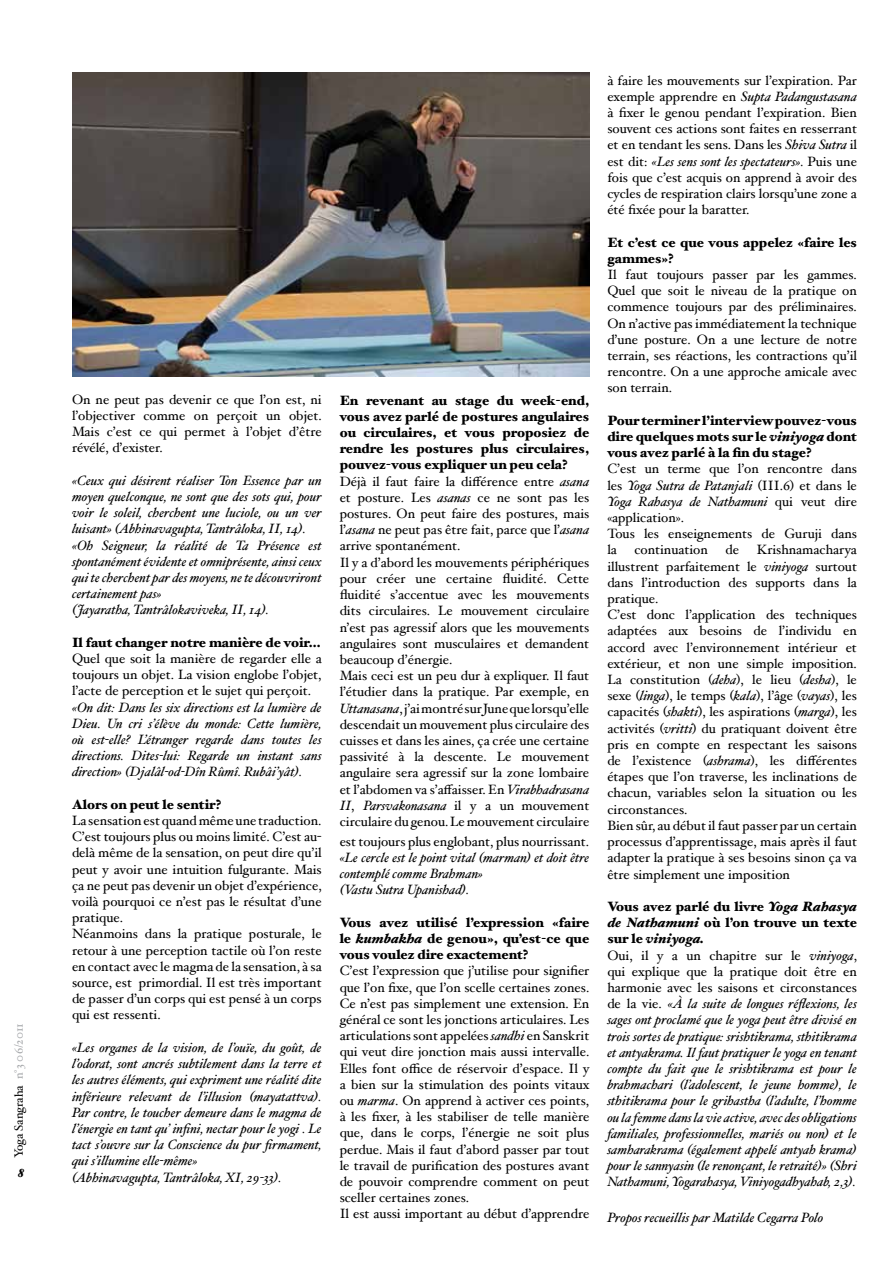
<style>
.page{position:relative;width:893px;height:1263px;background:#fff}
.page>*{position:absolute;margin:0;border:0;box-sizing:border-box;transform-origin:0 0}
.t1{font:13.5px/16.2px "Hoefler Text";color:#000}
.t2{font:italic 13.5px/16.2px "Hoefler Text";color:#000}
.t3{font:900 13.5px/16.2px "Hoefler Text";color:#000;text-align:justify}
.t4{font:12px "Hoefler Text";color:#000}
.t5{font:italic 900 12px "Hoefler Text";color:#000}
.s1{color:#a7a9ac}
.s2{font-weight:900}
.s3{font-style:italic}
.s4{font-weight:900;font-style:normal}
.s5{font-style:normal}
</style>
<div class="page">
<img style="left:72px;top:72px;width:517px;height:305px">
<p class="t4" style="left:12px;top:1158px;width:137px;rotate:-90deg">Yoga Sangraha <span class="s1">n°3 06/2011</span></p>
<p class="t5" style="left:18px;top:1165px;width:8px">8</p>
<p class="t1" style="left:72px;top:391px;width:251px;text-align:justify">On ne peut pas devenir ce que l’on est, ni l’objectiver comme on perçoit un objet.<br>Mais c’est ce qui permet à l’objet d’être révélé, d’exister.</p>
<p class="t2" style="left:72px;top:472px;width:251px">«Ceux qui désirent réaliser Ton Essence par un moyen quelconque, ne sont que des sots qui, pour voir le soleil, cherchent une luciole, ou un ver luisant» (Abhinavagupta, Tantrâloka, II, 14). «Oh Seigneur, la réalité de Ta Présence est spontanément évidente et omniprésente, ainsi ceux qui te cherchent par des moyens, ne te découvriront certainement pas»<br>(Jayaratha, Tantrâlokaviveka, II, 14).</p>
<p class="t3" style="left:72px;top:634px;width:250px">Il faut changer notre manière de voir…</p>
<p class="t1" style="left:72px;top:650px;width:251px;text-align:justify">Quel que soit la manière de regarder elle a toujours un objet. La vision englobe l’objet, l’acte de perception et le sujet qui perçoit.</p>
<p class="t2" style="left:72px;top:699px;width:251px;text-align:justify">«On dit: Dans les six directions est la lumière de Dieu. Un cri s’élève du monde: Cette lumière, où est-elle? L’étranger regarde dans toutes les directions. Dites-lui: Regarde un instant sans direction» (Djalâl-od-Dîn Rûmî. Rubâi’yât).</p>
<p class="t3" style="left:72px;top:796px;width:151px">Alors on peut le sentir?</p>
<p class="t1" style="left:72px;top:812px;width:251px">La sensation est quand même une traduction.<br>C’est toujours plus ou moins limité. C’est au&shy;delà même de la sensation, on peut dire qu’il peut y avoir une intuition fulgurante. Mais ça ne peut pas devenir un objet d’expérience, voilà pourquoi ce n’est pas le résultat d’une pratique.<br>Néanmoins dans la pratique posturale, le retour à une perception tactile où l’on reste en contact avec le magma de la sensation, à sa source, est primordial. Il est très important de passer d’un corps qui est pensé à un corps qui est ressenti.</p>
<p class="t2" style="left:72px;top:1039px;width:251px">«Les organes de la vision, de l’ouïe, du goût, de l’odorat, sont ancrés subtilement dans la terre et les autres éléments, qui expriment une réalité dite inférieure relevant de l’illusion (mayatattva).<br>Par contre, le toucher demeure dans le magma de l’énergie en tant qu’ infini, nectar pour le yogi . Le tact s’ouvre sur la Conscience du pur firmament, qui s’illumine elle-même»<br>(Abhinavagupta, Tantrâloka, XI, 29-33).</p>
<p class="t1" style="left:340px;top:392px;width:251px"><span class="s2">En revenant au stage du week-end, vous avez parlé de postures angulaires ou circulaires, et vous proposiez de rendre les postures plus circulaires, pouvez-vous expliquer un peu cela?<br></span>Déjà il faut faire la différence entre <span class="s3">asana </span>et posture. Les <span class="s3">asanas</span> ce ne sont pas les postures. On peut faire des postures, mais l’<span class="s3">asana</span> ne peut pas être fait, parce que l’<span class="s3">asana </span>arrive spontanément.<br>Il y a d’abord les mouvements périphériques pour créer une certaine fluidité. Cette fluidité s’accentue avec les mouvements dits circulaires. Le mouvement circulaire n’est pas agressif alors que les mouvements angulaires sont musculaires et demandent beaucoup d’énergie.<br>Mais ceci est un peu dur à expliquer. Il faut l’étudier dans la pratique. Par exemple, en <span class="s3">Uttanasana</span>, j’ai montré sur June que lorsqu’elle descendait un mouvement plus circulaire des cuisses et dans les aines, ça crée une certaine passivité à la descente. Le mouvement angulaire sera agressif sur la zone lombaire et l’abdomen va s’affaisser. En <span class="s3">Virabhadrasana II</span>, <span class="s3">Parsvakonasana</span> il y a un mouvement circulaire du genou. Le mouvement circulaire</p>
<p class="t1" style="left:340px;top:833px;width:251px">est toujours plus englobant, plus nourrissant.</p>
<p class="t2" style="left:340px;top:849px;width:251px">«Le cercle est le point vital (marman) et doit être contemplé comme Brahman»<br>(Vastu Sutra Upanishad).</p>
<p class="t3" style="left:340px;top:914px;width:251px">Vous avez utilisé l’expression «faire le <span class="s3">kumbakha</span> de genou», qu’est-ce que vous voulez dire exactement?</p>
<p class="t1" style="left:340px;top:962px;width:251px">C’est l’expression que j’utilise pour signifier que l’on fixe, que l’on scelle certaines zones.<br>Ce n’est pas simplement une extension. En général ce sont les jonctions articulaires. Les articulations sont appelées <span class="s3">sandhi</span> en Sanskrit qui veut dire jonction mais aussi intervalle.<br>Elles font office de réservoir d’espace. Il y a bien sur la stimulation des points vitaux ou <span class="s3">marma</span>. On apprend à activer ces points, à les fixer, à les stabiliser de telle manière que, dans le corps, l’énergie ne soit plus perdue. Mais il faut d’abord passer par tout le travail de purification des postures avant de pouvoir comprendre comment on peut sceller certaines zones.<br>Il est aussi important au début d’apprendre</p>
<p class="t1" style="left:607px;top:72px;width:251px;text-align:justify">à faire les mouvements sur l’expiration. Par exemple apprendre en <span class="s3">Supta Padangustasana </span>à fixer le genou pendant l’expiration. Bien souvent ces actions sont faites en resserrant et en tendant les sens. Dans les <span class="s3">Shiva Sutra</span> il est dit: <span class="s3">«Les sens sont les spectateurs».</span> Puis une fois que c’est acquis on apprend à avoir des cycles de respiration clairs lorsqu’une zone a été fixée pour la baratter.</p>
<p class="t3" style="left:607px;top:234px;width:251px">Et c’est ce que vous appelez «faire les gammes»?</p>
<p class="t1" style="left:607px;top:266px;width:251px;text-align:justify">Il faut toujours passer par les gammes.<br>Quel que soit le niveau de la pratique on commence toujours par des préliminaires.<br>On n’active pas immédiatement la technique d’une posture. On a une lecture de notre terrain, ses réactions, les contractions qu’il rencontre. On a une approche amicale avec son terrain.</p>
<p class="t3" style="left:607px;top:412px;width:251px">Pour terminer l’interview pouvez-vous dire quelques mots sur le <span class="s3">viniyoga</span> dont vous avez parlé à la fin du stage?</p>
<p class="t1" style="left:607px;top:461px;width:251px">C’est un terme que l’on rencontre dans les <span class="s3">Yoga Sutra de Patanjali</span> (III.6) et dans le<br><span class="s3">Yoga Rahasya de Nathamuni</span> qui veut dire «application».<br>Tous les enseignements de Guruji dans la</p>
<p class="t1" style="left:634px;top:542px;width:75px">continuation</p>
<p class="t1" style="left:725px;top:542px;width:15px">de</p>
<p class="t1" style="left:607px;top:542px;width:251px;text-indent:149px">Krishnamacharya illustrent parfaitement le <span class="s3">viniyoga</span> surtout dans l’introduction des supports dans la pratique.<br>C’est donc l’application des techniques adaptées aux besoins de l’individu en accord avec l’environnement intérieur et extérieur, et non une simple imposition.<br>La constitution (<span class="s3">deha</span>), le lieu (<span class="s3">desha</span>), le sexe (<span class="s3">linga</span>), le temps (<span class="s3">kala</span>), l’âge (<span class="s3">vayas</span>), les capacités (<span class="s3">shakti</span>), les aspirations (<span class="s3">marga</span>), les activités (<span class="s3">vritti</span>) du pratiquant doivent être pris en compte en respectant les saisons de l’existence (<span class="s3">ashrama</span>), les différentes étapes que l’on traverse, les inclinations de chacun, variables selon la situation ou les circonstances.<br>Bien sûr, au début il faut passer par un certain processus d’apprentissage, mais après il faut adapter la pratique à ses besoins sinon ça va être simplement une imposition</p>
<p class="t2" style="left:607px;top:898px;width:251px"><span class="s4">Vous avez parlé du livre</span> <span class="s2">Yoga Rahasya de Nathamuni</span> <span class="s4">où l’on trouve un texte sur le</span> <span class="s2">viniyoga.<br></span><span class="s5">Oui, il y a un chapitre sur le</span> viniyoga<span class="s5">, qui explique que la pratique doit être en harmonie avec les saisons et circonstances de la vie.</span> «À la suite de longues réflexions, les sages ont proclamé que le yoga peut être divisé en trois sortes de pratique: srishtikrama, sthitikrama et antyakrama. Il faut pratiquer le yoga en tenant compte du fait que le srishtikrama est pour le brahmachari (l’adolescent, le jeune homme), le sthitikrama pour le grihastha (l’adulte, l’homme ou la femme dans la vie active, avec des obligations familiales, professionnelles, mariés ou non) et le samharakrama (également appelé antyah krama) pour le sannyasin (le renonçant, le retraité)» (Shri Nathamuni, Yogarahasya, Viniyogadhyahab, 2,3).</p>
<p class="t2" style="left:607px;top:1209px;width:218px">Propos recueillis par Matilde Cegarra Polo</p>
</div>
